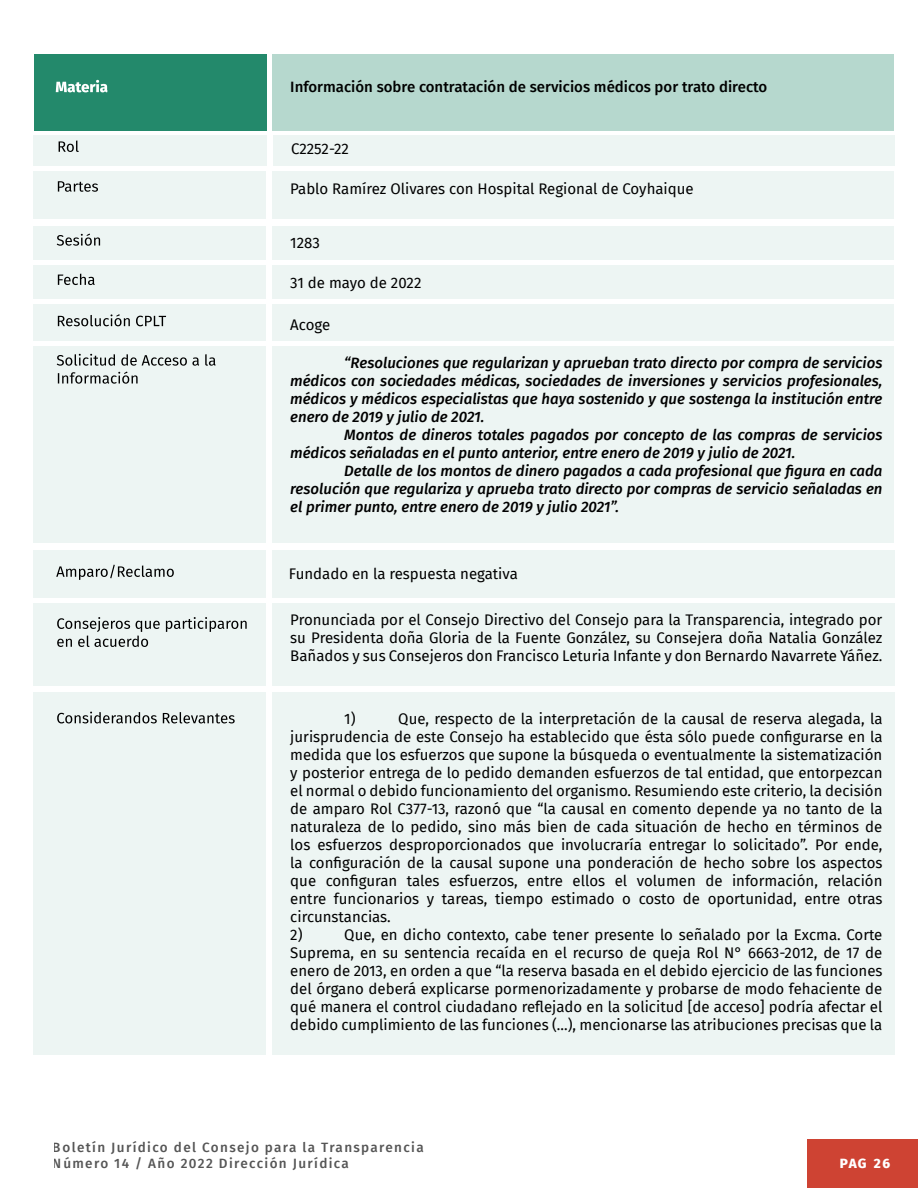
<style>
.page{position:relative;width:918px;height:1188px;background:#fff}
.page>*{position:absolute;margin:0;border:0;box-sizing:border-box;transform-origin:0 0}
.t1{font:15px/18px "Fira Sans";color:#000;text-align:justify}
.t2{font:italic 500 15px/18px "Fira Sans";color:#000;text-align:justify}
.t3{font:500 15px "Fira Sans";color:#000}
.t4{font:500 13.5px/16.2px "Fira Sans";letter-spacing:.1em;color:#000}
.t5{font:800 13.5px "Fira Sans";color:#fff}
</style>
<div class="page">
<div style="left:807px;top:1140px;width:111px;height:48px;background:#ce4333"></div>
<div style="left:34px;top:54px;width:233px;height:76px;background:#23896b"></div>
<div style="left:272px;top:54px;width:622px;height:76px;background:#b6d8ce"></div>
<svg style="left:56px;top:80px;width:52px;height:12px"></svg>
<div style="left:33px;top:136px;width:234px;height:30px;background:#edf5f3"></div>
<div style="left:273px;top:136px;width:621px;height:30px;background:#edf5f3"></div>
<svg style="left:59px;top:141px;width:20px;height:11px"></svg>
<div style="left:34px;top:172px;width:232px;height:47px;background:#edf5f3"></div>
<div style="left:272px;top:172px;width:622px;height:47px;background:#edf5f3"></div>
<svg style="left:58px;top:181px;width:40px;height:11px"></svg>
<div style="left:34px;top:227px;width:232px;height:33px;background:#edf5f3"></div>
<div style="left:272px;top:227px;width:622px;height:33px;background:#edf5f3"></div>
<svg style="left:57px;top:234px;width:43px;height:12px"></svg>
<div style="left:34px;top:304px;width:232px;height:37px;background:#edf5f3"></div>
<div style="left:272px;top:304px;width:622px;height:37px;background:#edf5f3"></div>
<svg style="left:58px;top:314px;width:108px;height:12px"></svg>
<div style="left:34px;top:550px;width:232px;height:48px;background:#edf5f3"></div>
<div style="left:272px;top:550px;width:622px;height:48px;background:#edf5f3"></div>
<svg style="left:56px;top:565px;width:118px;height:15px"></svg>
<div style="left:34px;top:603px;width:232px;height:83px;background:#edf5f3"></div>
<div style="left:272px;top:603px;width:622px;height:83px;background:#edf5f3"></div>
<svg style="left:57px;top:617px;width:190px;height:30px"></svg>
<div style="left:34px;top:266px;width:232px;height:33px;background:#edf5f3"></div>
<div style="left:272px;top:266px;width:622px;height:33px;background:#edf5f3"></div>
<svg style="left:58px;top:274px;width:37px;height:11px"></svg>
<div style="left:34px;top:346px;width:232px;height:197px;background:#edf5f3"></div>
<div style="left:272px;top:346px;width:622px;height:197px;background:#edf5f3"></div>
<svg style="left:57px;top:354px;width:159px;height:30px"></svg>
<div style="left:34px;top:692px;width:232px;height:362px;background:#edf5f3"></div>
<div style="left:272px;top:692px;width:622px;height:362px;background:#edf5f3"></div>
<svg style="left:57px;top:712px;width:178px;height:11px"></svg>
<p class="t3" style="left:290px;top:74px;width:478px">Información sobre contratación de servicios médicos por trato directo</p>
<p class="t1" style="left:291px;top:140px;width:59px">C2252-22</p>
<p class="t1" style="left:290px;top:180px;width:405px">Pablo Ramírez Olivares con Hospital Regional de Coyhaique</p>
<p class="t1" style="left:290px;top:234px;width:31px">1283</p>
<p class="t1" style="left:290px;top:273px;width:133px">31 de mayo de 2022</p>
<p class="t1" style="left:290px;top:315px;width:41px">Acoge</p>
<p class="t2" style="left:290px;top:353px;width:594px;text-indent:54px">“Resoluciones que regularizan y aprueban trato directo por compra de servicios médicos con sociedades médicas, sociedades de inversiones y servicios profesionales, médicos y médicos especialistas que haya sostenido y que sostenga la institución entre enero de 2019 y julio de 2021.</p>
<p class="t2" style="left:290px;top:425px;width:594px;text-indent:54px">Montos de dineros totales pagados por concepto de las compras de servicios médicos señaladas en el punto anterior, entre enero de 2019 y julio de 2021.</p>
<p class="t2" style="left:290px;top:461px;width:594px;text-indent:54px">Detalle de los montos de dinero pagados a cada profesional que figura en cada resolución que regulariza y aprueba trato directo por compras de servicio señaladas en el primer punto, entre enero de 2019 y julio 2021”.</p>
<p class="t1" style="left:289px;top:564px;width:230px">Fundado en la respuesta negativa</p>
<p class="t1" style="left:290px;top:611px;width:594px">Pronunciada por el Consejo Directivo del Consejo para la Transparencia, integrado por su Presidenta doña Gloria de la Fuente González, su Consejera doña Natalia González Bañados y sus Consejeros don Francisco Leturia Infante y don Bernardo Navarrete Yáñez.</p>
<p class="t1" style="left:344px;top:709px;width:13px">1)</p>
<p class="t1" style="left:290px;top:709px;width:594px;text-align:left;text-indent:108px">Que, respecto de la interpretación de la causal de reserva alegada, la jurisprudencia de este Consejo ha establecido que ésta sólo puede configurarse en la medida que los esfuerzos que supone la búsqueda o eventualmente la sistematización y posterior entrega de lo pedido demanden esfuerzos de tal entidad, que entorpezcan el normal o debido funcionamiento del organismo. Resumiendo este criterio, la decisión de amparo Rol C377-13, razonó que “la causal en comento depende ya no tanto de la naturaleza de lo pedido, sino más bien de cada situación de hecho en términos de los esfuerzos desproporcionados que involucraría entregar lo solicitado”. Por ende, la configuración de la causal supone una ponderación de hecho sobre los aspectos que configuran tales esfuerzos, entre ellos el volumen de información, relación entre funcionarios y tareas, tiempo estimado o costo de oportunidad, entre otras circunstancias.<br>2)</p>
<p class="t1" style="left:290px;top:925px;width:594px;text-indent:54px">Que, en dicho contexto, cabe tener presente lo señalado por la Excma. Corte Suprema, en su sentencia recaída en el recurso de queja Rol N° 6663-2012, de 17 de enero de 2013, en orden a que “la reserva basada en el debido ejercicio de las funciones del órgano deberá explicarse pormenorizadamente y probarse de modo fehaciente de qué manera el control ciudadano reflejado en la solicitud [de acceso] podría afectar el debido cumplimiento de las funciones (...), mencionarse las atribuciones precisas que la</p>
<p class="t4" style="left:53px;top:1139px;width:372px">Boletín Jurídico del Consejo para la Transparencia<br>Número 14 / Año 2022 Dirección Jurídica</p>
<p class="t5" style="left:840px;top:1151px;width:52px">PAG 26</p>
</div>
